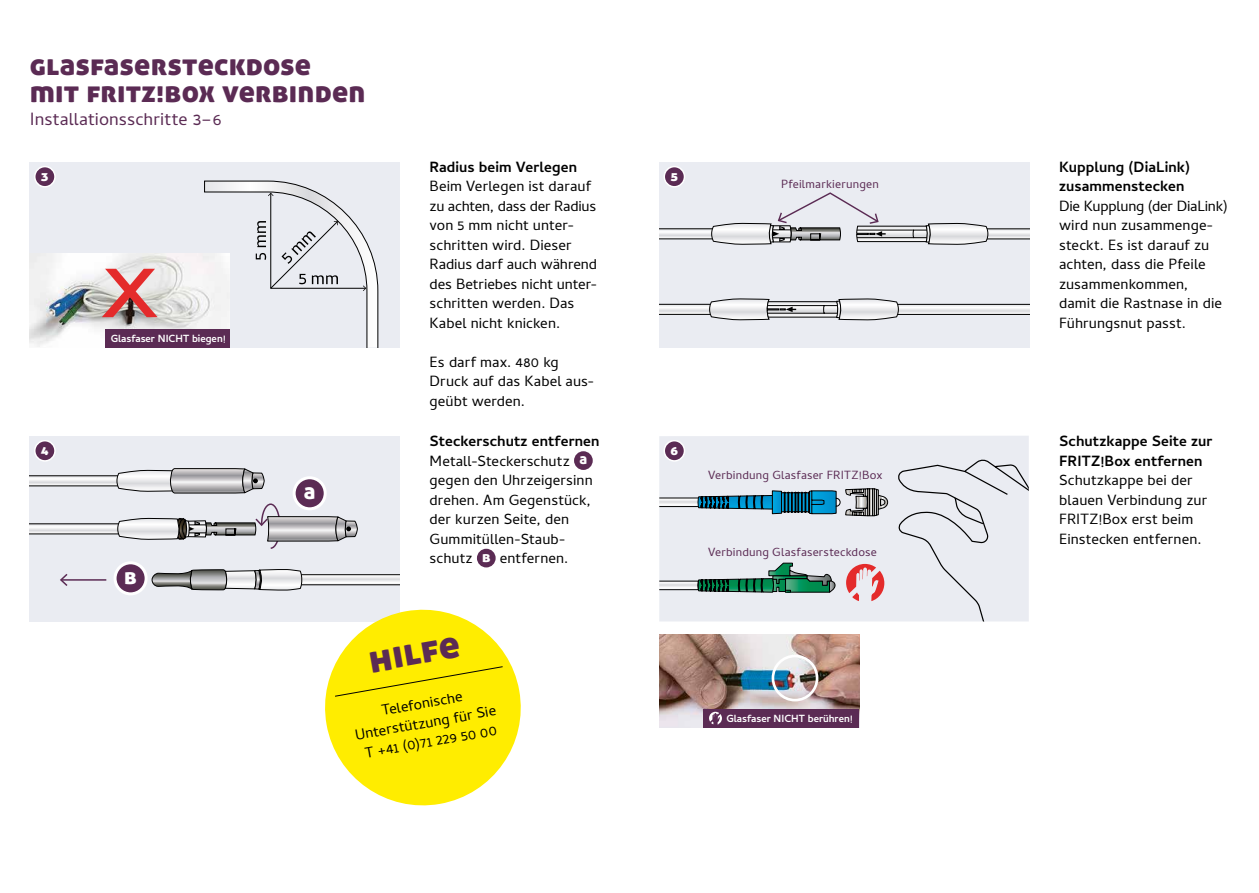
<style>
.page{position:relative;width:1259px;height:893px;background:#fff}
.page>*{position:absolute;margin:0;border:0;box-sizing:border-box;transform-origin:0 0}
.t1{font:39px "Aller Display";color:#5b2b54}
.t2{font:30px/27px "Aller Display";letter-spacing:.01em;color:#5b2b54}
.t3{font:22.5px "Aller Display";color:#fff}
.t4{font:18px "Cambay";letter-spacing:.01em;color:#5b2b54}
.t5{font:15px/19.5px "Cambay";letter-spacing:.005em;color:#000}
.t6{font:700 15px/19.5px "Cambay";letter-spacing:.01em;color:#000}
.t7{font:15px "Aller Display";color:#fff}
.t8{font:12px "Cambay";letter-spacing:.015em;color:#5b2b54}
.t9{font:700 10.5px "Cambay";color:#fff}
.s1{font-weight:700}
.s2{font-family:"Aller Display";color:#fff}
</style>
<div class="page">
<div style="left:30px;top:162px;width:370px;height:185px;background:#eaecf2"></div>
<svg style="left:204px;top:181px;width:174px;height:166px"></svg>
<div style="left:35px;top:167px;width:20px;height:20px;background:#5b2b54;border-radius:50%"></div>
<div style="left:34px;top:166px;width:22px;height:22px;border:2px solid #fff;border-radius:50%"></div>
<div style="left:574px;top:451px;width:19px;height:19px;background:#5b2b54;border-radius:50%"></div>
<div style="left:477px;top:549px;width:18px;height:18px;background:#5b2b54;border-radius:50%"></div>
<div style="left:30px;top:436px;width:370px;height:185px;background:#eaecf2"></div>
<svg style="left:30px;top:503px;width:328px;height:46px"></svg>
<svg style="left:30px;top:468px;width:234px;height:25px"></svg>
<svg style="left:152px;top:569px;width:248px;height:21px"></svg>
<hr style="left:61px;top:579px;width:45px;height:2px;background:#5b2b54">
<svg style="left:60px;top:574px;width:9px;height:12px"></svg>
<div style="left:35px;top:441px;width:20px;height:20px;background:#5b2b54;border-radius:50%"></div>
<div style="left:34px;top:440px;width:22px;height:22px;border:2px solid #fff;border-radius:50%"></div>
<div style="left:294px;top:478px;width:31px;height:31px;background:#5b2b54;border-radius:50%"></div>
<div style="left:293px;top:476px;width:34px;height:34px;border:3px solid #fff;border-radius:50%"></div>
<div style="left:115px;top:563px;width:31px;height:31px;background:#5b2b54;border-radius:50%"></div>
<div style="left:114px;top:561px;width:34px;height:34px;border:3px solid #fff;border-radius:50%"></div>
<img style="left:30px;top:254px;width:200px;height:93px">
<div style="left:105px;top:329px;width:125px;height:18px;background:#5b2b54"></div>
<svg style="left:102px;top:269px;width:56px;height:48px"></svg>
<div style="left:659px;top:162px;width:370px;height:185px;background:#eaecf2"></div>
<svg style="left:659px;top:298px;width:370px;height:22px"></svg>
<svg style="left:659px;top:192px;width:370px;height:53px"></svg>
<div style="left:659px;top:436px;width:369px;height:185px;background:#eaecf2"></div>
<svg style="left:659px;top:488px;width:229px;height:28px;background:#7ca1b1"></svg>
<svg style="left:659px;top:563px;width:176px;height:29px;background:#88aca0"></svg>
<div style="left:897px;top:458px;width:131px;height:163px;background:#eaecf2"></div>
<svg style="left:846px;top:564px;width:38px;height:37px"></svg>
<div style="left:664px;top:167px;width:20px;height:20px;background:#5b2b54;border-radius:50%"></div>
<div style="left:663px;top:166px;width:22px;height:22px;border:2px solid #fff;border-radius:50%"></div>
<div style="left:664px;top:441px;width:20px;height:20px;background:#5b2b54;border-radius:50%"></div>
<div style="left:663px;top:440px;width:22px;height:22px;border:2px solid #fff;border-radius:50%"></div>
<img style="left:659px;top:634px;width:200px;height:94px">
<div style="left:771px;top:655px;width:47px;height:46px;border:3px solid #fff;border-radius:50%"></div>
<div style="left:703px;top:709px;width:156px;height:19px;background:#5b2b54"></div>
<svg style="left:709px;top:712px;width:13px;height:12px"></svg>
<svg style="left:317px;top:609px;width:204px;height:197px"></svg>
<h2 class="t2" style="left:30px;top:51px;width:337px">glasfasersteckdose mit fritz!box verbinden</h2>
<p class="t4" style="left:30px;top:108px;width:193px">Installationsschritte 3–6</p>
<p class="t7" style="left:41px;top:166px;width:9px">3</p>
<p class="t7" style="left:41px;top:440px;width:9px">4</p>
<p class="t9" style="left:111px;top:332px;width:116px">Glasfaser NICHT biegen!</p>
<h3 class="t3" style="left:124px;top:562px;width:14px">b</h3>
<h3 class="t3" style="left:304px;top:477px;width:13px">a</h3>
<p class="t6" style="left:429px;top:157px;width:149px">Radius beim Verlegen</p>
<p class="t5" style="left:429px;top:176px;width:169px">Beim Verlegen ist darauf zu achten, dass der Radius von 5 mm nicht unter&shy;schritten wird. Dieser<br>Radius darf auch während des Betriebes nicht unter&shy;schritten werden. Das<br>Kabel nicht knicken.</p>
<p class="t5" style="left:429px;top:352px;width:166px">Es darf max. 480 kg<br>Druck auf das Kabel aus&shy;geübt werden.</p>
<p class="t5" style="left:429px;top:431px;width:171px"><span class="s1">Steckerschutz entfernen<br></span>Metall-Steckerschutz <span class="s2">a </span>gegen den Uhrzeigersinn drehen. Am Gegenstück, der kurzen Seite, den<br>Gummitüllen-Staub&shy;schutz <span class="s2">b</span> entfernen.</p>
<h1 class="t1" style="left:364px;top:634px;width:93px;rotate:-10deg">hilfe</h1>
<p class="t5" style="left:350px;top:706px;width:144px;text-align:center;rotate:-10deg">Telefonische<br>Unterstützung für Sie<br>T +41 (0)71 229 50 00</p>
<p class="t7" style="left:670px;top:166px;width:9px">5</p>
<p class="t8" style="left:781px;top:177px;width:99px">Pfeilmarkierungen</p>
<p class="t7" style="left:670px;top:440px;width:9px">6</p>
<p class="t8" style="left:708px;top:468px;width:176px">Verbindung Glasfaser FRITZ!Box</p>
<p class="t8" style="left:708px;top:545px;width:170px">Verbindung Glasfasersteckdose</p>
<p class="t9" style="left:726px;top:712px;width:127px">Glasfaser NICHT berühren!</p>
<p class="t6" style="left:1059px;top:157px;width:132px">Kupplung (DiaLink) zusammenstecken</p>
<p class="t5" style="left:1059px;top:196px;width:170px">Die Kupplung (der DiaLink) wird nun zusammenge&shy;steckt. Es ist darauf zu achten, dass die Pfeile zusammenkommen, damit die Rastnase in die<br>Führungsnut passt.</p>
<p class="t6" style="left:1059px;top:431px;width:155px">Schutzkappe Seite zur<br>FRITZ!Box entfernen</p>
<p class="t5" style="left:1059px;top:470px;width:150px">Schutzkappe bei der blauen Verbindung zur<br>FRITZ!Box erst beim<br>Einstecken entfernen.</p>
</div>
